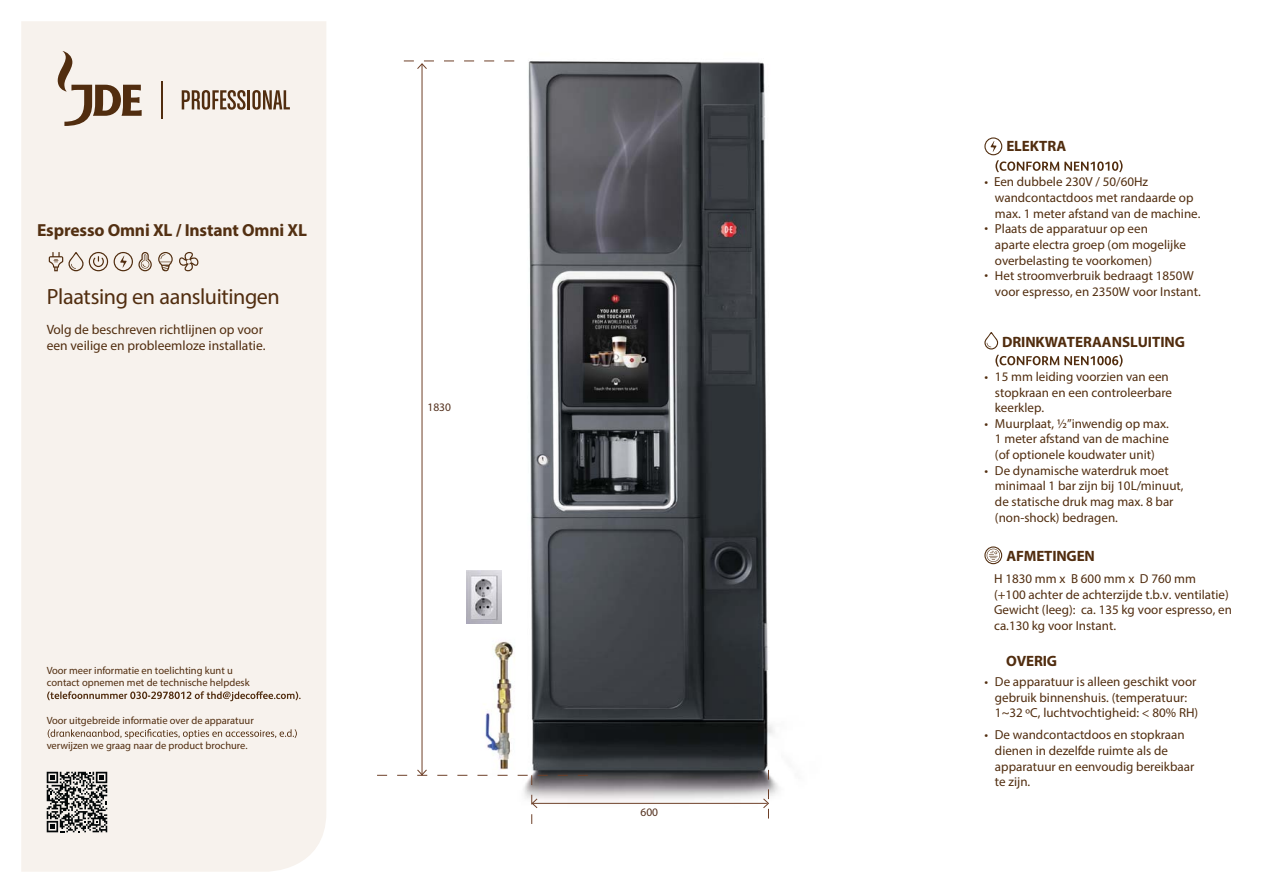
<style>
.page{position:relative;width:1263px;height:893px;background:#fff}
.page>*{position:absolute;margin:0;border:0;box-sizing:border-box;transform-origin:0 0}
.t1{font:22.2px "Marselis Pro";letter-spacing:-.02em;color:#512d0f}
.t2{font:700 17.55px "Myriad Pro";letter-spacing:-.01em;color:#533012}
.t3{font:700 15px "Myriad Pro";letter-spacing:-.01em;color:#512d0f}
.t4{font:13.5px/16.2px "FS Albert Pro";color:#512d0f}
.t5{font:13.05px/15.6px "FS Albert Pro";color:#512d0f}
.t6{font:700 11.55px "FS Albert Pro";color:#522f1c}
.t7{font:10.5px/12.6px "FS Albert Pro";color:#512d0f}
</style>
<div class="page">
<div style="left:21px;top:21px;width:305px;height:851px;background:#f7f2ed"></div>
<svg style="left:58px;top:51px;width:84px;height:75px;background:#cbbeb2"></svg>
<hr style="left:161px;top:81px;width:1px;height:37px;background:#512d0f">
<svg style="left:182px;top:90px;width:64px;height:20px"></svg>
<hr style="left:247px;top:90px;width:3px;height:19px;background:#512d0f">
<svg style="left:252px;top:90px;width:38px;height:20px"></svg>
<svg style="left:984px;top:137px;width:138px;height:35px"></svg>
<svg style="left:984px;top:332px;width:138px;height:35px"></svg>
<svg style="left:984px;top:546px;width:18px;height:18px"></svg>
<svg style="left:49px;top:252px;width:59px;height:19px"></svg>
<svg style="left:114px;top:252px;width:38px;height:19px"></svg>
<svg style="left:179px;top:252px;width:19px;height:19px"></svg>
<svg style="left:158px;top:252px;width:15px;height:19px"></svg>
<svg style="left:47px;top:691px;width:254px;height:10px;background:#c8baaf"></svg>
<svg style="left:48px;top:729px;width:249px;height:10px;background:#d6cac0"></svg>
<svg style="left:47px;top:772px;width:60px;height:60px;background:#7a7a78"></svg>
<div style="left:124px;top:770px;width:153px;height:81px;background:#f7f2ed"></div>
<img style="left:484px;top:60px;width:295px;height:743px">
<img style="left:466px;top:570px;width:36px;height:54px">
<img style="left:484px;top:638px;width:39px;height:131px">
<hr style="left:422px;top:64px;width:1px;height:711px;background:#6e4028">
<hr style="left:532px;top:803px;width:235px;height:1px;background:#6e4028">
<svg style="left:763px;top:770px;width:6px;height:49px"></svg>
<svg style="left:404px;top:61px;width:114px;height:8px"></svg>
<svg style="left:377px;top:769px;width:211px;height:55px"></svg>
<h2 class="t2" style="left:37px;top:220px;width:271px">Espresso Omni XL / Instant Omni XL</h2>
<h1 class="t1" style="left:47px;top:283px;width:235px">Plaatsing en aansluitingen</h1>
<p class="t4" style="left:47px;top:322px;width:220px">Volg de beschreven richtlijnen op voor een veilige en probleemloze installatie.</p>
<p class="t7" style="left:47px;top:665px;width:205px">Voor meer informatie en toelichting kunt u contact opnemen met de technische helpdesk</p>
<p class="t7" style="left:47px;top:715px;width:209px">Voor uitgebreide informatie over de apparatuur</p>
<p class="t7" style="left:47px;top:741px;width:202px">verwijzen we graag naar de product brochure.</p>
<p class="t6" style="left:427px;top:400px;width:25px">1830</p>
<p class="t6" style="left:640px;top:805px;width:19px">600</p>
<p class="t3" style="left:1006px;top:137px;width:61px">ELEKTRA</p>
<p class="t5" style="left:995px;top:176px;width:207px;text-indent:-11px">• Een dubbele 230V / 50/60Hz wandcontactdoos met randaarde op max. 1 meter afstand van de machine.<br>Plaats de apparatuur op een<br>aparte electra groep (om mogelijke overbelasting te voorkomen)<br>Het stroomverbruik bedraagt 1850W voor espresso, en 2350W voor Instant.</p>
<p class="t3" style="left:1002px;top:333px;width:184px">DRINKWATERAANSLUITING</p>
<p class="t5" style="left:995px;top:370px;width:179px;text-indent:-11px">• 15 mm leiding voorzien van een stopkraan en een controleerbare keerklep.</p>
<p class="t5" style="left:995px;top:417px;width:176px;text-align:justify;text-indent:-11px">• Muurplaat, ½”inwendig op max.<br>1 meter afstand van de machine (of optionele koudwater unit)</p>
<p class="t5" style="left:995px;top:464px;width:190px;text-indent:-11px">• De dynamische waterdruk moet minimaal 1 bar zijn bij 10L/minuut, de statische druk mag max. 8 bar (non-shock) bedragen.</p>
<p class="t3" style="left:1006px;top:547px;width:90px">AFMETINGEN</p>
<p class="t5" style="left:984px;top:221px;width:5px">•</p>
<p class="t5" style="left:984px;top:268px;width:5px">•</p>
<p class="t5" style="left:994px;top:572px;width:239px">H 1830 mm x B 600 mm x D 760 mm<br>(+100 achter de achterzijde t.b.v. ventilatie)<br>Gewicht (leeg): ca. 135 kg voor espresso, en ca.130 kg voor Instant.</p>
<p class="t3" style="left:1006px;top:652px;width:52px">OVERIG</p>
<p class="t5" style="left:995px;top:675px;width:205px;text-indent:-11px">• De apparatuur is alleen geschikt voor gebruik binnenshuis. (temperatuur:<br>1~32 ºC, luchtvochtigheid: &lt; 80% RH)</p>
<p class="t5" style="left:995px;top:729px;width:201px">De wandcontactdoos en stopkraan dienen in dezelfde ruimte als de apparatuur en eenvoudig bereikbaar te zijn.</p>
<p class="t5" style="left:984px;top:729px;width:5px">•</p>
</div>
